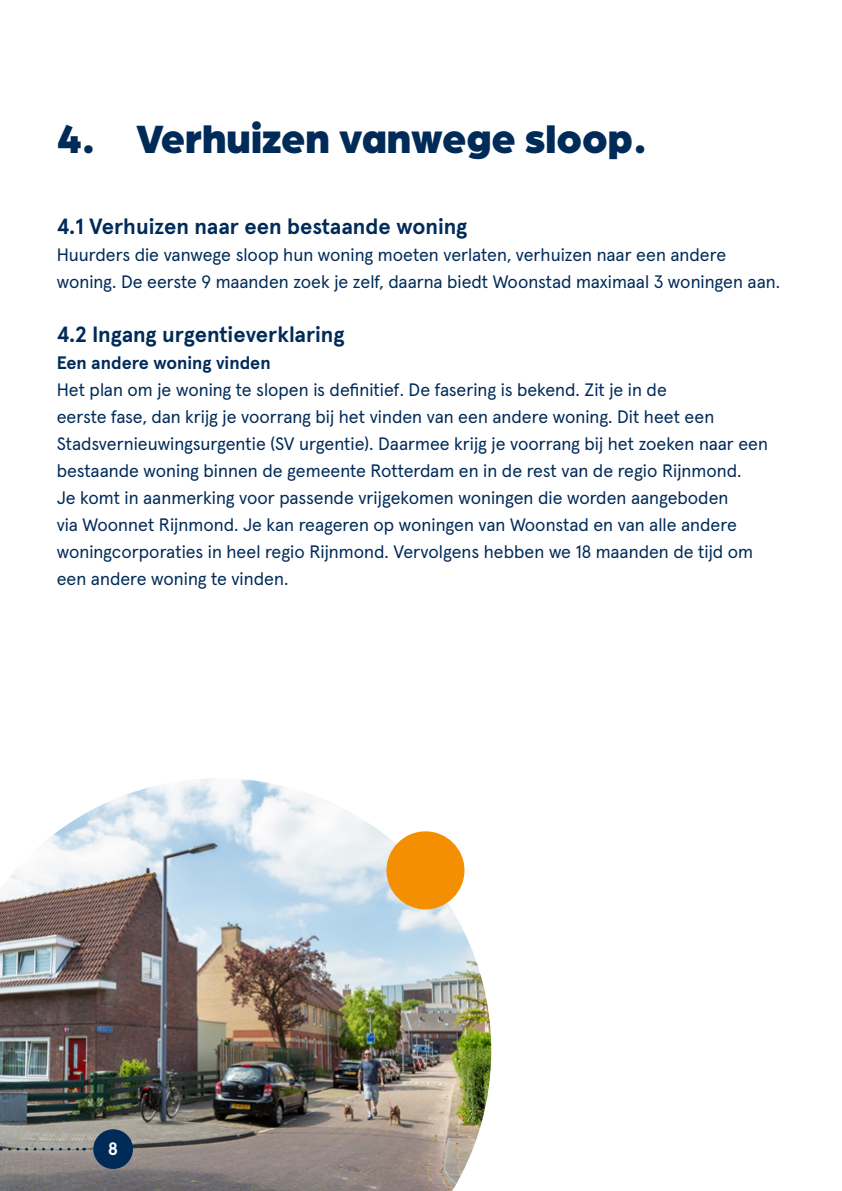
<style>
.page{position:relative;width:842px;height:1191px;background:#fff}
.page>*{position:absolute;margin:0;border:0;box-sizing:border-box;transform-origin:0 0}
.t1{font:900 42px "Arboria";color:#002b59}
.t2{font:700 22px "Apercu Pro";letter-spacing:-.005em;color:#002b59}
.t3{font:18px/27px "Apercu Pro";color:#002b59}
.t4{font:700 18px "Apercu Pro";color:#002b59}
.t5{font:700 18px "Apercu Pro";color:#fff}
</style>
<div class="page">
<img style="left:0;top:778px;width:491px;height:413px">
<div style="left:386px;top:831px;width:78px;height:78px;background:#f38f00;border-radius:50%"></div>
<svg style="left:0;top:1147px;width:85px;height:3px"></svg>
<div style="left:93px;top:1129px;width:40px;height:40px;background:#002b59;border-radius:50%"></div>
<h1 class="t1" style="left:57px;top:109px;width:592px">4. Verhuizen vanwege sloop.</h1>
<p class="t2" style="left:57px;top:209px;width:412px">4.1 Verhuizen naar een bestaande woning</p>
<p class="t3" style="left:57px;top:240px;width:725px">Huurders die vanwege sloop hun woning moeten verlaten, verhuizen naar een andere woning. De eerste 9 maanden zoek je zelf, daarna biedt Woonstad maximaal 3 woningen aan.</p>
<p class="t2" style="left:57px;top:317px;width:289px">4.2 Ingang urgentieverklaring</p>
<p class="t4" style="left:57px;top:349px;width:216px">Een andere woning vinden</p>
<p class="t3" style="left:57px;top:375px;width:713px">Het plan om je woning te slopen is definitief. De fasering is bekend. Zit je in de<br>eerste fase, dan krijg je voorrang bij het vinden van een andere woning. Dit heet een Stadsvernieuwingsurgentie (SV urgentie). Daarmee krijg je voorrang bij het zoeken naar een bestaande woning binnen de gemeente Rotterdam en in de rest van de regio Rijnmond.<br>Je komt in aanmerking voor passende vrijgekomen woningen die worden aangeboden<br>via Woonnet Rijnmond. Je kan reageren op woningen van Woonstad en van alle andere woningcorporaties in heel regio Rijnmond. Vervolgens hebben we 18 maanden de tijd om een andere woning te vinden.</p>
<p class="t5" style="left:108px;top:1134px;width:11px">8</p>
</div>
